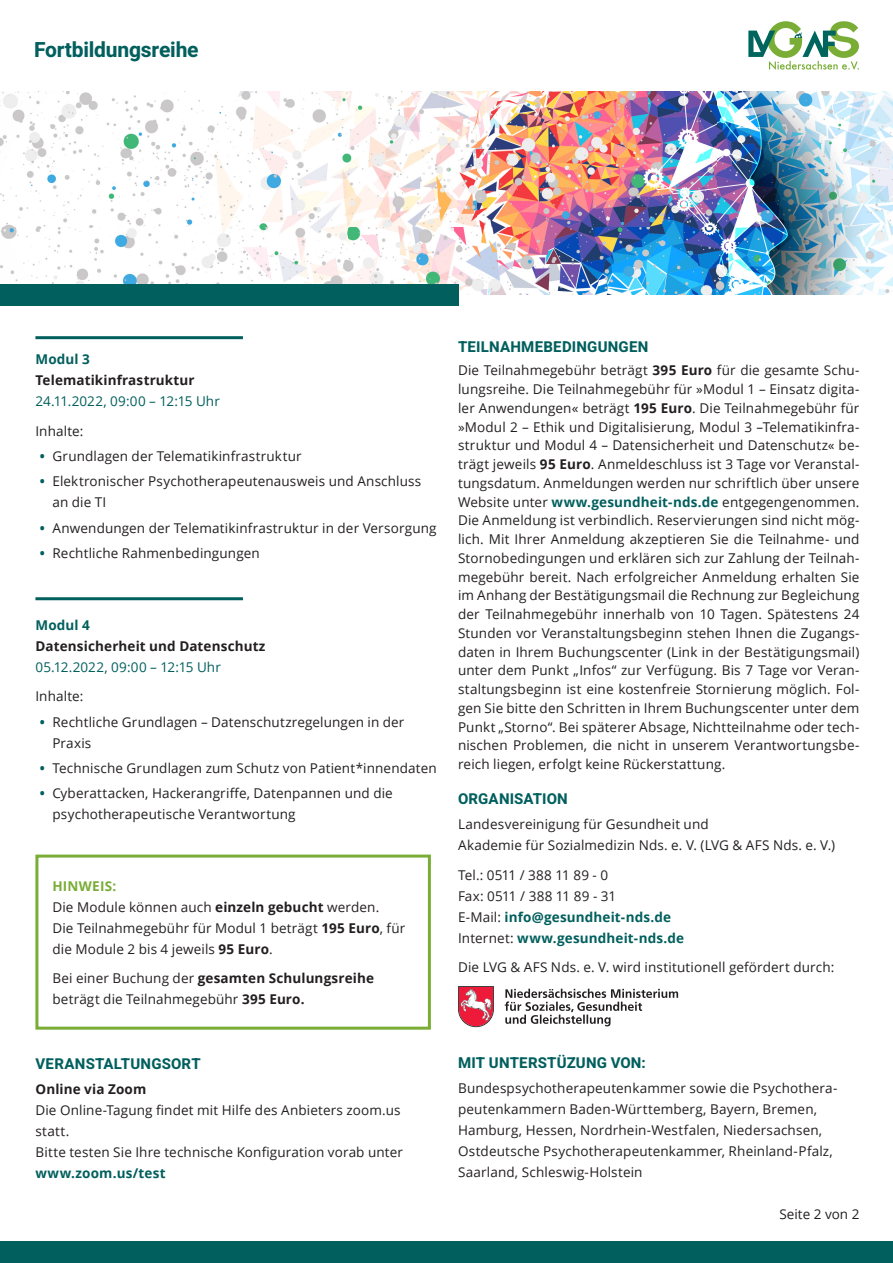
<style>
.page{position:relative;width:893px;height:1263px;background:#fff}
.page>*{position:absolute;margin:0;border:0;box-sizing:border-box;transform-origin:0 0}
.t1{font:700 21px "Heebo";letter-spacing:-.01em;color:#015f5d}
.t2{font:700 15px "Heebo";letter-spacing:.01em;color:#015f5d}
.t3{font:13.5px/18.8px "Open Sans";letter-spacing:.01em;color:#231f20}
.t4{font:700 13.5px "Open Sans";letter-spacing:.01em;color:#231f20}
.t5{font:13.5px "Open Sans";letter-spacing:.005em;color:#015f5d}
.t6{font:700 13.5px "Open Sans";letter-spacing:.015em;color:#015f5d}
.s1{font-weight:700;color:#015f5d}
.s2{font-weight:700;color:#79ad36}
.s3{font-weight:700}
</style>
<div class="page">
<svg style="left:748px;top:21px;width:111px;height:49px"></svg>
<div style="left:0;top:1242px;width:893px;height:21px;background:#015f5d"></div>
<img style="left:0;top:91px;width:893px;height:204px">
<hr style="left:35px;top:336px;width:208px;height:3px;background:#015f5d">
<hr style="left:35px;top:597px;width:208px;height:3px;background:#015f5d">
<div style="left:0;top:284px;width:458px;height:21px;background:#015f5d"></div>
<div style="left:35px;top:854px;width:396px;height:176px;border:3px solid #79ad36"></div>
<svg style="left:458px;top:986px;width:36px;height:41px"></svg>
<svg style="left:505px;top:989px;width:173px;height:37px"></svg>
<h1 class="t1" style="left:34px;top:35px;width:166px">Fortbildungsreihe</h1>
<p class="t6" style="left:35px;top:350px;width:56px">Modul 3</p>
<p class="t4" style="left:35px;top:371px;width:161px">Telematikinfrastruktur</p>
<p class="t5" style="left:35px;top:392px;width:186px">24.11.2022, 09:00 – 12:15 Uhr</p>
<p class="t3" style="left:35px;top:421px;width:50px">Inhalte:</p>
<p class="t3" style="left:40px;top:447px;width:263px"><span class="s1">•</span> Grundlagen der Telematikinfrastruktur</p>
<p class="t3" style="left:52px;top:471px;width:370px;line-height:21px;text-indent:-13px"><span class="s1">•</span> Elektronischer Psychotherapeutenausweis und Anschluss an die TI</p>
<p class="t3" style="left:40px;top:518px;width:398px"><span class="s1">•</span> Anwendungen der Telematikinfrastruktur in der Versorgung</p>
<p class="t3" style="left:40px;top:543px;width:222px"><span class="s1">•</span> Rechtliche Rahmenbedingungen</p>
<p class="t6" style="left:35px;top:615px;width:56px">Modul 4</p>
<p class="t4" style="left:35px;top:636px;width:232px">Datensicherheit und Datenschutz</p>
<p class="t5" style="left:35px;top:658px;width:187px">05.12.2022, 09:00 – 12:15 Uhr</p>
<p class="t3" style="left:35px;top:687px;width:50px">Inhalte:</p>
<p class="t3" style="left:52px;top:711px;width:354px;line-height:21px;text-indent:-13px"><span class="s1">•</span> Rechtliche Grundlagen – Datenschutzregelungen in der<br>Praxis</p>
<p class="t3" style="left:40px;top:758px;width:399px"><span class="s1">•</span> Technische Grundlagen zum Schutz von Patient*innendaten</p>
<p class="t3" style="left:52px;top:782px;width:342px;line-height:21px;text-indent:-13px"><span class="s1">•</span> Cyberattacken, Hackerangriffe, Datenpannen und die psychotherapeutische Verantwortung</p>
<p class="t3" style="left:52px;top:875px;width:354px;line-height:21px"><span class="s2">HINWEIS:<br></span>Die Module können auch <span class="s3">einzeln gebucht</span> werden.<br>Die Teilnahmegebühr für Modul 1 beträgt <span class="s3">195 Euro</span>, für die Module 2 bis 4 jeweils <span class="s3">95 Euro</span>.</p>
<p class="t3" style="left:52px;top:967px;width:323px;line-height:21px">Bei einer Buchung der <span class="s3">gesamten Schulungsreihe </span>beträgt die Teilnahmegebühr <span class="s3">395 Euro.</span></p>
<p class="t2" style="left:35px;top:1053px;width:167px">VERANSTALTUNGSORT</p>
<p class="t4" style="left:35px;top:1079px;width:112px">Online via Zoom</p>
<p class="t3" style="left:35px;top:1099px;width:369px;line-height:21px">Die Online-Tagung findet mit Hilfe des Anbieters zoom.us statt.<br>Bitte testen Sie Ihre technische Konfiguration vorab unter</p>
<p class="t6" style="left:35px;top:1163px;width:132px">www.zoom.us/test</p>
<p class="t2" style="left:458px;top:337px;width:192px">TEILNAHMEBEDINGUNGEN</p>
<p class="t3" style="left:458px;top:361px;width:403px;text-align:justify">Die Teilnahmegebühr beträgt <span class="s3">395 Euro</span> für die gesamte Schu&shy;lungsreihe. Die Teilnahmegebühr für »Modul 1 – Einsatz digita&shy;ler Anwendungen« beträgt <span class="s3">195 Euro</span>. Die Teilnahmegebühr für »Modul 2 – Ethik und Digitalisierung, Modul 3 –Telematikinfra&shy;struktur und Modul 4 – Datensicherheit und Datenschutz« be&shy;trägt jeweils <span class="s3">95 Euro</span>. Anmeldeschluss ist 3 Tage vor Veranstal&shy;tungsdatum. Anmeldungen werden nur schriftlich über unsere Website unter <span class="s1">www.gesundheit-nds.de</span> entgegengenommen.<br>Die Anmeldung ist verbindlich. Reservierungen sind nicht mög&shy;lich. Mit Ihrer Anmeldung akzeptieren Sie die Teilnahme- und Stornobedingungen und erklären sich zur Zahlung der Teilnah&shy;megebühr bereit. Nach erfolgreicher Anmeldung erhalten Sie im Anhang der Bestätigungsmail die Rechnung zur Begleichung der Teilnahmegebühr innerhalb von 10 Tagen. Spätestens 24<br>Stunden vor Veranstaltungsbeginn stehen Ihnen die Zugangs&shy;daten in Ihrem Buchungscenter (Link in der Bestätigungsmail) unter dem Punkt „Infos“ zur Verfügung. Bis 7 Tage vor Veran&shy;staltungsbeginn ist eine kostenfreie Stornierung möglich. Fol&shy;gen Sie bitte den Schritten in Ihrem Buchungscenter unter dem Punkt „Storno“. Bei späterer Absage, Nichtteilnahme oder tech&shy;nischen Problemen, die nicht in unserem Verantwortungsbe&shy;reich liegen, erfolgt keine Rückerstattung.</p>
<p class="t2" style="left:458px;top:788px;width:111px">ORGANISATION</p>
<p class="t3" style="left:458px;top:814px;width:379px;line-height:21px">Landesvereinigung für Gesundheit und<br>Akademie für Sozialmedizin Nds. e. V. (LVG &amp; AFS Nds. e. V.)</p>
<p class="t3" style="left:458px;top:864px;width:228px;line-height:21px">Tel.: 0511 / 388 11 89 - 0<br>Fax: 0511 / 388 11 89 - 31<br>E-Mail: <span class="s1">info@gesundheit-nds.de<br></span>Internet: <span class="s1">www.gesundheit-nds.de</span></p>
<p class="t3" style="left:458px;top:958px;width:378px">Die LVG &amp; AFS Nds. e. V. wird institutionell gefördert durch:</p>
<p class="t2" style="left:458px;top:1052px;width:189px">MIT UNTERSTÜZUNG VON:</p>
<p class="t3" style="left:458px;top:1077px;width:381px;line-height:21px">Bundespsychotherapeutenkammer sowie die Psychothera&shy;peutenkammern Baden-Württemberg, Bayern, Bremen, Hamburg, Hessen, Nordrhein-Westfalen, Niedersachsen, Ostdeutsche Psychotherapeutenkammer, Rheinland-Pfalz, Saarland, Schleswig-Holstein</p>
<p class="t3" style="left:779px;top:1204px;width:81px">Seite 2 von 2</p>
</div>
